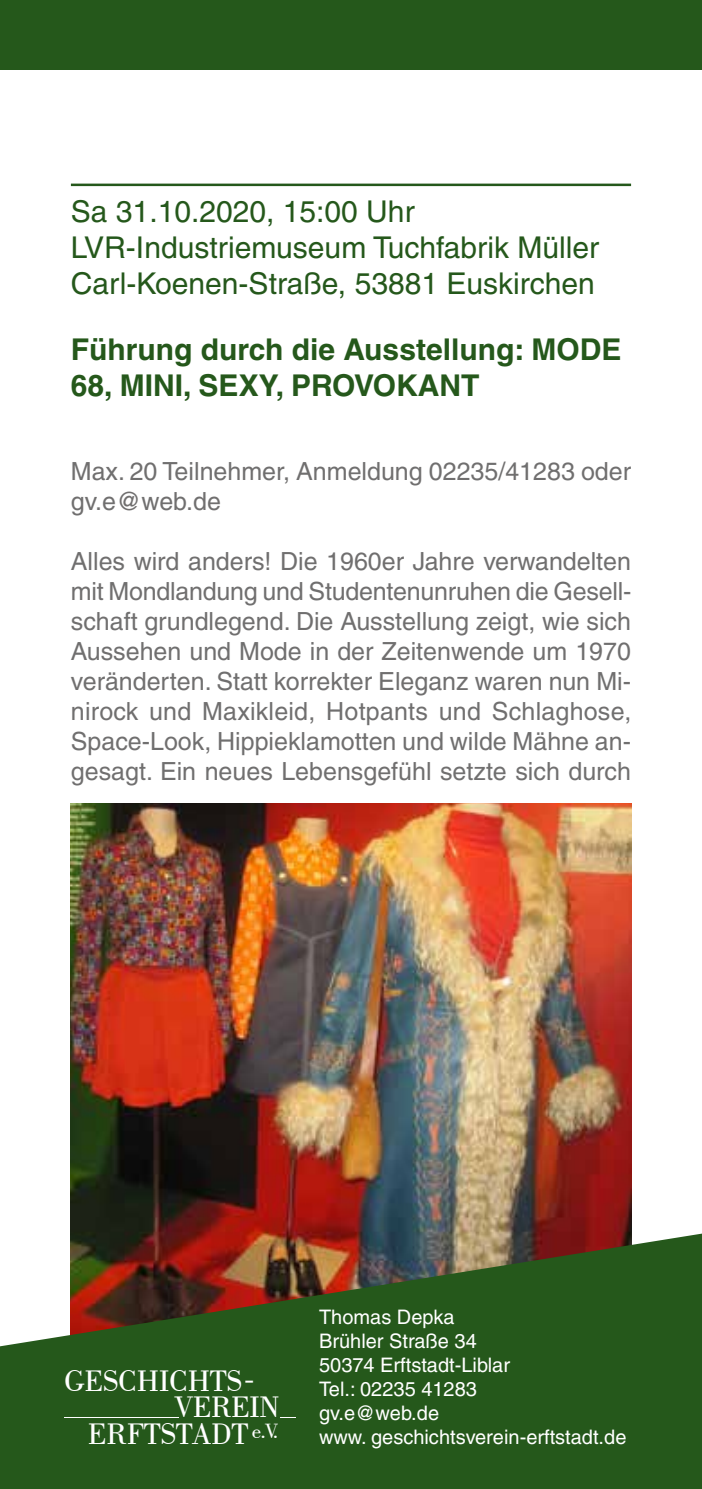
<style>
.page{position:relative;width:702px;height:1489px;background:#fff}
.page>*{position:absolute;margin:0;border:0;box-sizing:border-box;transform-origin:0 0}
.t1{font:31.25px "Bodoni BT";letter-spacing:-.005em;color:#fff}
.t2{font:30px/36px "Helvetica";color:#25581b}
.t3{font:700 30px/36px "Helvetica";color:#25581b}
.t4{font:25px/30px "Helvetica";color:#706f6f}
.t5{font:20px/24px "Helvetica";color:#fff}
</style>
<div class="page">
<div style="left:0;top:0;width:702px;height:70px;background:#25581b"></div>
<img style="left:71px;top:803px;width:560px;height:430px">
<hr style="left:71px;top:184px;width:560px;height:2px;background:#25581b">
<svg style="left:0;top:1233px;width:702px;height:255px;background:#3c5a27"></svg>
<hr style="left:64px;top:1416px;width:115px;height:1px;background:#fff">
<svg style="left:280px;top:1416px;width:16px;height:1px"></svg>
<p class="t2" style="left:71px;top:193px;width:530px">Sa 31.10.2020, 15:00 Uhr<br>LVR-Industriemuseum Tuchfabrik Müller<br>Carl-Koenen-Straße, 53881 Euskirchen</p>
<p class="t3" style="left:71px;top:331px;width:552px">Führung durch die Ausstellung: MODE<br>68, MINI, SEXY, PROVOKANT</p>
<p class="t4" style="left:71px;top:456px;width:561px">Max. 20 Teilnehmer, Anmeldung 02235/41283 oder gv.e@web.de</p>
<p class="t4" style="left:71px;top:546px;width:562px;text-align:justify">Alles wird anders! Die 1960er Jahre verwandelten mit Mondlandung und Studentenunruhen die Gesell&shy;schaft grundlegend. Die Ausstellung zeigt, wie sich Aussehen und Mode in der Zeitenwende um 1970 veränderten. Statt korrekter Eleganz waren nun Mi&shy;nirock und Maxikleid, Hotpants und Schlaghose, Space-Look, Hippieklamotten und wilde Mähne an&shy;gesagt. Ein neues Lebensgefühl setzte sich durch</p>
<p class="t1" style="left:64px;top:1361px;width:192px">GESCHICHTS-</p>
<p class="t1" style="left:174px;top:1387px;width:107px">VEREIN</p>
<p class="t1" style="left:88px;top:1414px;width:192px">ERFTSTADT<sup>e.V.</sup></p>
<p class="t5" style="left:319px;top:1304px;width:309px">Thomas Depka<br>Brühler Straße 34<br>50374 Erftstadt-Liblar<br>Tel.: 02235 41283<br>gv.e@web.de<br>www. geschichtsverein-erftstadt.de</p>
</div>
